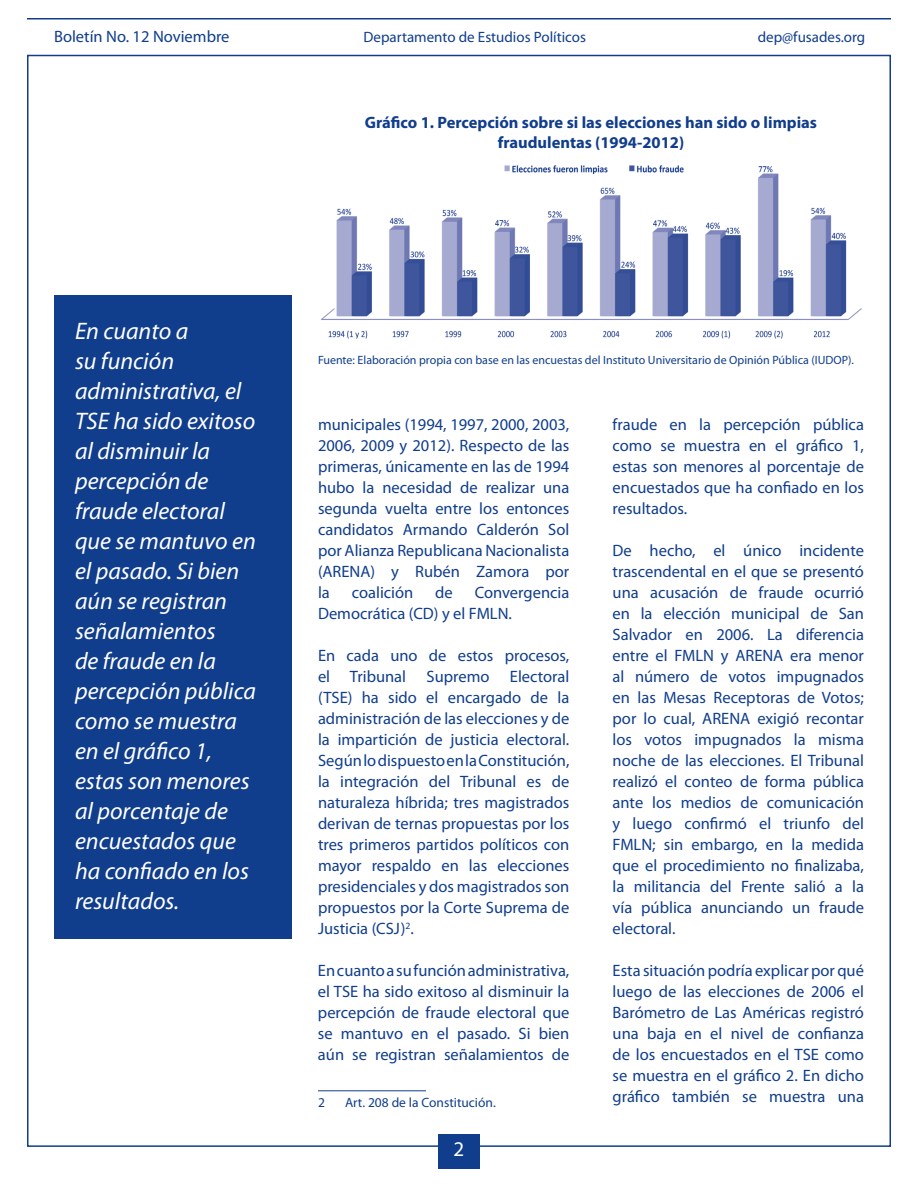
<style>
.page{position:relative;width:918px;height:1188px;background:#fff}
.page>*{position:absolute;margin:0;border:0;box-sizing:border-box;transform-origin:0 0}
.t1{font:italic 24px/30px "Myriad Pro";color:#fff}
.t2{font:21px "Myriad Pro";color:#fff}
.t3{font:16.5px/21px "Myriad Pro";color:#103d8c;text-align:justify}
.t4{font:700 16.5px/20.2px "Myriad Pro";color:#103d8c;text-align:center}
.t5{font:15px "Myriad Pro";color:#103d8c}
.t6{font:13.5px "Myriad Pro";color:#103d8c}
.t7{font:12px "Myriad Pro";color:#103d8c}
</style>
<div class="page">
<hr style="left:27px;top:18px;width:864px;height:2px;background:#103d8c">
<div style="left:438px;top:1134px;width:42px;height:34px;background:#103d8c"></div>
<hr style="left:318px;top:1090px;width:108px;height:1px;background:#103d8c">
<div style="left:54px;top:295px;width:238px;height:644px;background:#103d8c"></div>
<img style="left:321px;top:165px;width:541px;height:174px">
<p class="t3" style="left:54px;top:26px;width:177px">Boletín No. 12 Noviembre</p>
<p class="t5" style="left:363px;top:28px;width:224px">Departamento de Estudios Políticos</p>
<p class="t5" style="left:758px;top:28px;width:109px">dep@fusades.org</p>
<p class="t4" style="left:365px;top:112px;width:454px">Gráfico 1. Percepción sobre si las elecciones han sido o limpias fraudulentas (1994-2012)</p>
<p class="t1" style="left:75px;top:316px;width:183px">En cuanto a<br>su función administrativa, el<br>TSE ha sido exitoso al disminuir la percepción de fraude electoral que se mantuvo en el pasado. Si bien aún se registran señalamientos<br>de fraude en la percepción pública como se muestra en el gráfico 1, estas son menores al porcentaje de encuestados que ha confiado en los resultados.</p>
<p class="t7" style="left:318px;top:353px;width:538px">Fuente: Elaboración propia con base en las encuestas del Instituto Universitario de Opinión Pública (IUDOP).</p>
<p class="t3" style="left:318px;top:414px;width:253px">municipales (1994, 1997, 2000, 2003, 2006, 2009 y 2012). Respecto de las primeras, únicamente en las de 1994 hubo la necesidad de realizar una segunda vuelta entre los entonces candidatos Armando Calderón Sol por Alianza Republicana Nacionalista (ARENA) y Rubén Zamora por la</p>
<p class="t3" style="left:352px;top:582px;width:63px">coalición</p>
<p class="t3" style="left:435px;top:582px;width:19px">de</p>
<p class="t3" style="left:318px;top:582px;width:253px;text-indent:157px">Convergencia<br>Democrática (CD) y el FMLN.</p>
<p class="t3" style="left:318px;top:645px;width:253px">En cada uno de estos procesos, el Tribunal Supremo Electoral (TSE) ha sido el encargado de la administración de las elecciones y de la impartición de justicia electoral.<br>Según lo dispuesto en la Constitución, la integración del Tribunal es de naturaleza híbrida; tres magistrados derivan de ternas propuestas por los tres primeros partidos políticos con mayor respaldo en las elecciones presidenciales y dos magistrados son propuestos por la Corte Suprema de Justicia (CSJ)<sup>2</sup>.</p>
<p class="t3" style="left:318px;top:960px;width:253px">En cuanto a su función administrativa, el TSE ha sido exitoso al disminuir la percepción de fraude electoral que se mantuvo en el pasado. Si bien aún se registran señalamientos de</p>
<p class="t6" style="left:318px;top:1094px;width:8px">2</p>
<p class="t6" style="left:345px;top:1094px;width:152px">Art. 208 de la Constitución.</p>
<p class="t2" style="left:454px;top:1136px;width:12px">2</p>
<p class="t3" style="left:613px;top:414px;width:253px">fraude en la percepción pública como se muestra en el gráfico 1, estas son menores al porcentaje de encuestados que ha confiado en los resultados.</p>
<p class="t3" style="left:613px;top:540px;width:253px">De hecho, el único incidente trascendental en el que se presentó una acusación de fraude ocurrió en la elección municipal de San Salvador en 2006. La diferencia entre el FMLN y ARENA era menor al número de votos impugnados en las Mesas Receptoras de Votos; por lo cual, ARENA exigió recontar los votos impugnados la misma noche de las elecciones. El Tribunal realizó el conteo de forma pública ante los medios de comunicación y luego confirmó el triunfo del FMLN; sin embargo, en la medida que el procedimiento no finalizaba, la militancia del Frente salió a la vía pública anunciando un fraude electoral.</p>
<p class="t3" style="left:613px;top:960px;width:253px">Esta situación podría explicar por qué luego de las elecciones de 2006 el Barómetro de Las Américas registró una baja en el nivel de confianza de los encuestados en el TSE como se muestra en el gráfico 2. En dicho gráfico también se muestra una</p>
</div>
